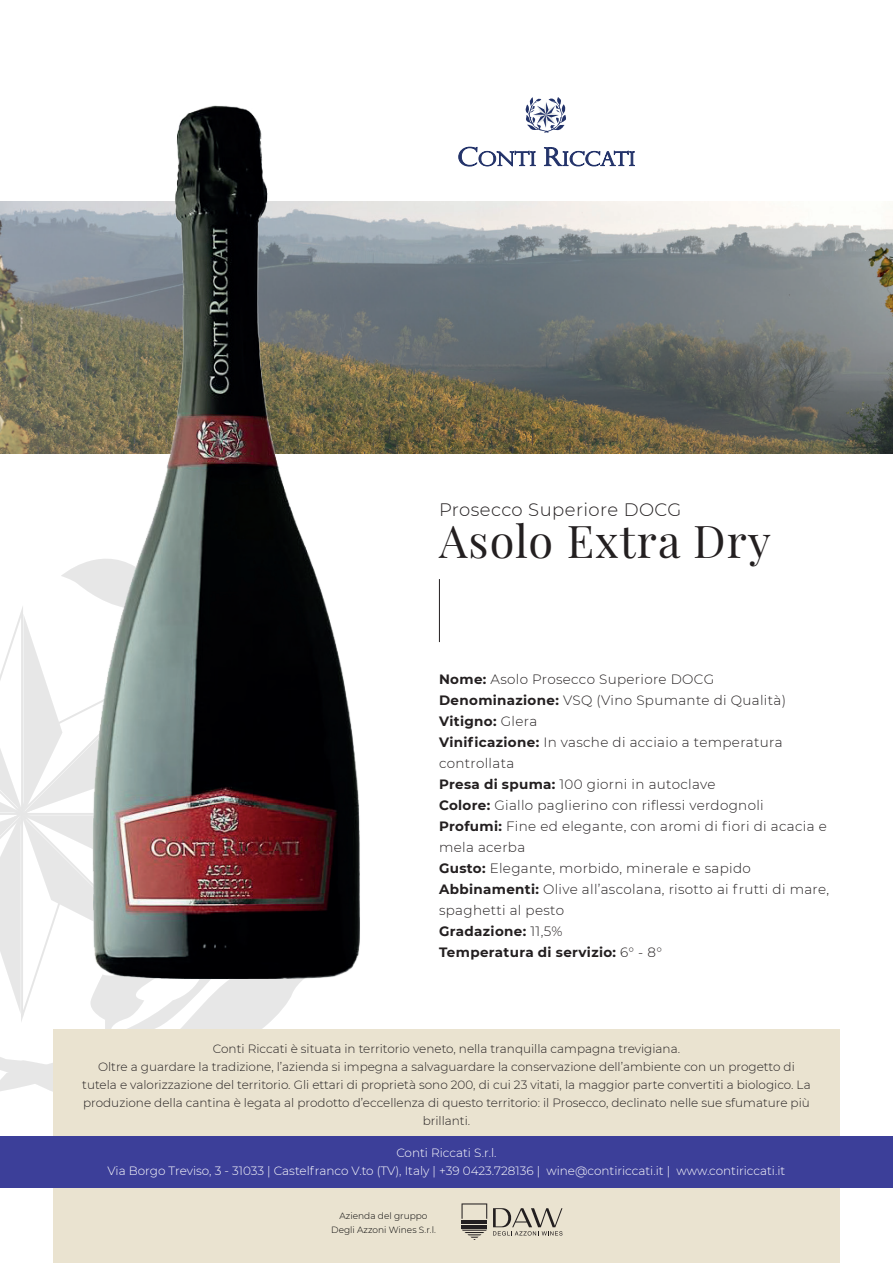
<style>
.page{position:relative;width:893px;height:1263px;background:#fff}
.page>*{position:absolute;margin:0;border:0;box-sizing:border-box;transform-origin:0 0}
.t1{font:45px "Playfair Display";letter-spacing:.025em;color:#231f20}
.t2{font:300 18px "Montserrat";letter-spacing:.025em;color:#231f20}
.t3{font:300 13.5px/21px "Montserrat";letter-spacing:.025em;color:#231f20}
.t4{font:700 13.5px "Montserrat";letter-spacing:.025em;color:#231f20}
.t5{font:300 12px/18px "Montserrat";color:#231f20;text-align:center}
.t6{font:300 12px "Montserrat";color:#fff}
.t7{font:300 9px "Montserrat";color:#000001}
.s1{font-weight:700}
.s2{font-weight:300}
</style>
<div class="page">
<svg style="left:234px;top:979px;width:102px;height:51px;fill:#eae8e8"></svg>
<svg style="left:0;top:560px;width:234px;height:532px"></svg>
<div style="left:53px;top:1030px;width:787px;height:233px;background:#eae3d0"></div>
<div style="left:0;top:1136px;width:893px;height:51px;background:#3c3f99"></div>
<img style="left:0;top:201px;width:893px;height:252px">
<svg style="left:526px;top:97px;width:40px;height:36px"></svg>
<svg style="left:459px;top:147px;width:76px;height:19px"></svg>
<svg style="left:544px;top:148px;width:91px;height:18px"></svg>
<hr style="left:439px;top:579px;width:1px;height:63px;background:#231f20">
<img style="left:92px;top:105px;width:268px;height:874px">
<svg style="left:461px;top:1203px;width:26px;height:37px"></svg>
<svg style="left:493px;top:1208px;width:69px;height:27px"></svg>
<p class="t2" style="left:439px;top:497px;width:244px">Prosecco Superiore DOCG</p>
<p class="t1" style="left:439px;top:506px;width:333px">Asolo Extra Dry</p>
<p class="t3" style="left:439px;top:668px;width:277px"><span class="s1">Nome:</span> Asolo Prosecco Superiore DOCG</p>
<p class="t3" style="left:439px;top:689px;width:348px"><span class="s1">Denominazione:</span> VSQ (Vino Spumante di Qualità)</p>
<p class="t4" style="left:439px;top:711px;width:100px">Vitigno: <span class="s2">Glera</span></p>
<p class="t3" style="left:439px;top:731px;width:345px"><span class="s1">Vinificazione:</span> In vasche di acciaio a temperatura</p>
<p class="t3" style="left:439px;top:752px;width:77px">controllata</p>
<p class="t3" style="left:439px;top:773px;width:278px"><span class="s1">Presa di spuma:</span> 100 giorni in autoclave</p>
<p class="t3" style="left:439px;top:794px;width:326px"><span class="s1">Colore:</span> Giallo paglierino con riflessi verdognoli</p>
<p class="t3" style="left:439px;top:815px;width:389px"><span class="s1">Profumi:</span> Fine ed elegante, con aromi di fiori di acacia e mela acerba</p>
<p class="t3" style="left:439px;top:857px;width:313px"><span class="s1">Gusto:</span> Elegante, morbido, minerale e sapido</p>
<p class="t3" style="left:439px;top:878px;width:392px"><span class="s1">Abbinamenti:</span> Olive all’ascolana, risotto ai frutti di mare, spaghetti al pesto</p>
<p class="t4" style="left:439px;top:921px;width:125px">Gradazione: <span class="s2">11,5%</span></p>
<p class="t4" style="left:439px;top:942px;width:225px">Temperatura di servizio: <span class="s2">6° - 8°</span></p>
<p class="t5" style="left:213px;top:1039px;width:469px">Conti Riccati è situata in territorio veneto, nella tranquilla campagna trevigiana.</p>
<p class="t5" style="left:82px;top:1057px;width:730px">Oltre a guardare la tradizione, l’azienda si impegna a salvaguardare la conservazione dell’ambiente con un progetto di tutela e valorizzazione del territorio. Gli ettari di proprietà sono 200, di cui 23 vitati, la maggior parte convertiti a biologico. La produzione della cantina è legata al prodotto d’eccellenza di questo territorio: il Prosecco, declinato nelle sue sfumature più brillanti.</p>
<p class="t6" style="left:396px;top:1144px;width:102px">Conti Riccati S.r.l.</p>
<p class="t6" style="left:108px;top:1162px;width:679px">Via Borgo Treviso, 3 - 31033 | Castelfranco V.to (TV), Italy | +39 0423.728136 | wine@contiriccati.it | www.contiriccati.it</p>
<p class="t7" style="left:340px;top:1210px;width:89px">Azienda del gruppo</p>
<p class="t7" style="left:331px;top:1223px;width:106px">Degli Azzoni Wines S.r.l.</p>
</div>
